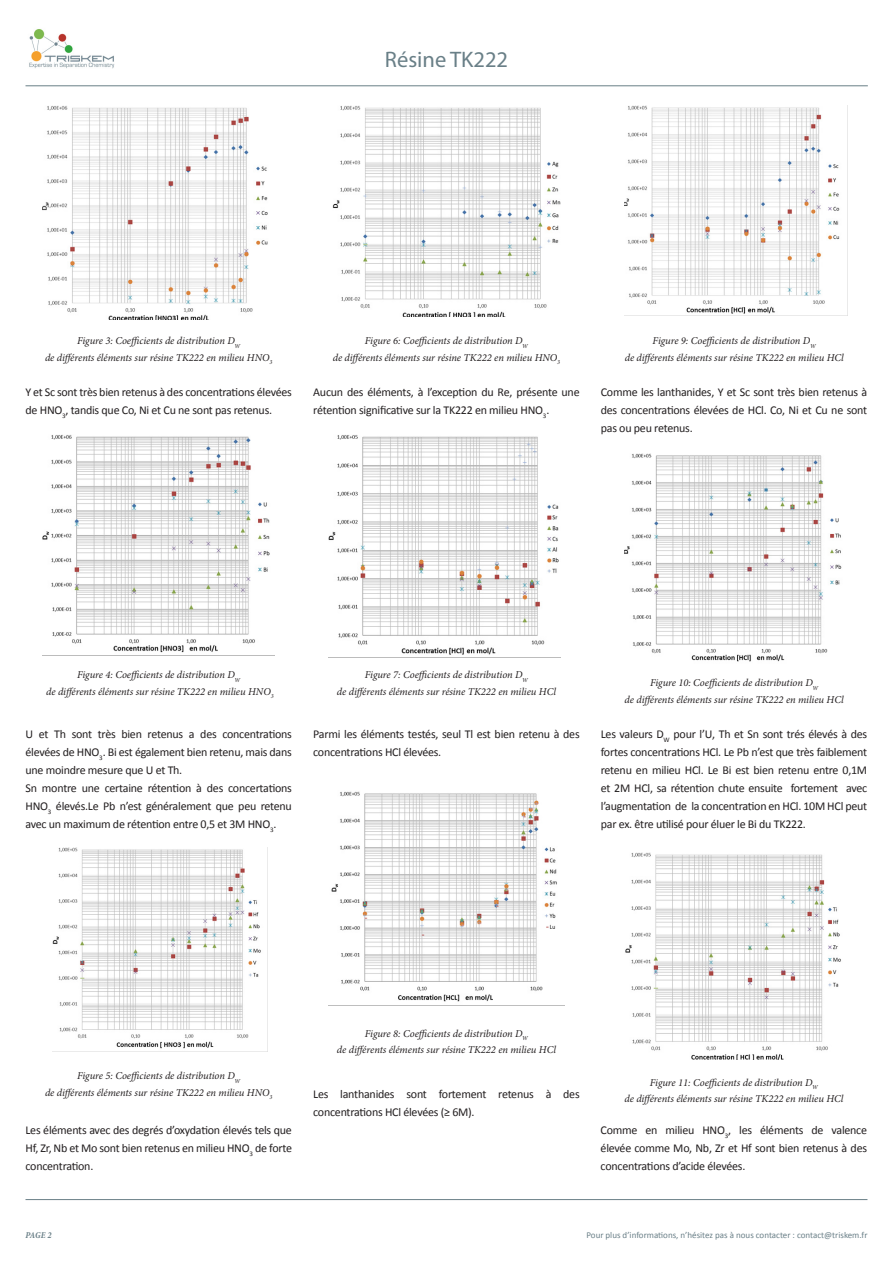
<style>
.page{position:relative;width:893px;height:1263px;background:#fff}
.page>*{position:absolute;margin:0;border:0;box-sizing:border-box;transform-origin:0 0}
.t1{font:22.5px "Myriad Pro";color:#697f87}
.t2{font:12px/18px "Calibri";letter-spacing:-.02em;color:#231f20;text-align:justify}
.t3{font:italic 10.5px "Minion Pro";letter-spacing:-.005em;color:#231f20}
.t4{font:9px "Calibri";color:#697f87}
.t5{font:italic 700 condensed 9px "Minion Pro";color:#697f87}
</style>
<div class="page">
<img style="left:43px;top:106px;width:225px;height:214px">
<img style="left:43px;top:435px;width:227px;height:218px">
<img style="left:52px;top:848px;width:215px;height:204px">
<img style="left:333px;top:105px;width:227px;height:211px">
<img style="left:328px;top:435px;width:231px;height:220px">
<img style="left:331px;top:791px;width:226px;height:211px">
<img style="left:624px;top:105px;width:216px;height:209px">
<img style="left:625px;top:453px;width:217px;height:209px">
<img style="left:625px;top:853px;width:216px;height:207px">
<img style="left:29px;top:29px;width:86px;height:40px">
<hr style="left:26px;top:85px;width:842px;height:1px;background:#697f87">
<hr style="left:26px;top:1199px;width:841px;height:1px;background:#697f87">
<p class="t1" style="left:385px;top:46px;width:125px">Résine TK222</p>
<p class="t3" style="left:77px;top:334px;width:165px">Figure 3: Coefficients de distribution D<sub>W</sub></p>
<p class="t3" style="left:45px;top:350px;width:229px">de différents éléments sur résine TK222 en milieu HNO<sub>3</sub></p>
<p class="t2" style="left:26px;top:382px;width:268px">Y et Sc sont très bien retenus à des concentrations élevées de HNO<sub>3</sub>, tandis que Co, Ni et Cu ne sont pas retenus.</p>
<p class="t3" style="left:365px;top:334px;width:165px">Figure 6: Coefficients de distribution D<sub>W</sub></p>
<p class="t3" style="left:333px;top:350px;width:229px">de différents éléments sur résine TK222 en milieu HNO<sub>3</sub></p>
<p class="t2" style="left:313px;top:382px;width:268px">Aucun des éléments, à l’exception du Re, présente une rétention significative sur la TK222 en milieu HNO<sub>3</sub>.</p>
<p class="t3" style="left:653px;top:334px;width:165px">Figure 9: Coefficients de distribution D<sub>W</sub></p>
<p class="t3" style="left:625px;top:350px;width:220px">de différents éléments sur résine TK222 en milieu HCl</p>
<p class="t2" style="left:601px;top:382px;width:268px">Comme les lanthanides, Y et Sc sont très bien retenus à des concentrations élevées de HCl. Co, Ni et Cu ne sont pas ou peu retenus.</p>
<p class="t3" style="left:77px;top:668px;width:165px">Figure 4: Coefficients de distribution D<sub>W</sub></p>
<p class="t3" style="left:46px;top:684px;width:229px">de différents éléments sur résine TK222 en milieu HNO<sub>3</sub></p>
<p class="t2" style="left:26px;top:724px;width:268px">U et Th sont très bien retenus a des concentrations élevées de HNO<sub>3</sub>. Bi est également bien retenu, mais dans une moindre mesure que U et Th.</p>
<p class="t2" style="left:26px;top:778px;width:268px">Sn montre une certaine rétention à des concertations HNO<sub>3</sub> élevés.Le Pb n’est généralement que peu retenu avec un maximum de rétention entre 0,5 et 3M HNO<sub>3</sub>.</p>
<p class="t3" style="left:365px;top:668px;width:165px">Figure 7: Coefficients de distribution D<sub>W</sub></p>
<p class="t3" style="left:337px;top:684px;width:220px">de différents éléments sur résine TK222 en milieu HCl</p>
<p class="t2" style="left:313px;top:724px;width:268px">Parmi les éléments testés, seul Tl est bien retenu à des concentrations HCl élevées.</p>
<p class="t3" style="left:650px;top:675px;width:170px">Figure 10: Coefficients de distribution D<sub>W</sub></p>
<p class="t3" style="left:625px;top:692px;width:220px">de différents éléments sur résine TK222 en milieu HCl</p>
<p class="t2" style="left:601px;top:724px;width:268px">Les valeurs D<sub>W</sub> pour l’U, Th et Sn sont trés élevés à des fortes concentrations HCl. Le Pb n’est que très faiblement retenu en milieu HCl. Le Bi est bien retenu entre 0,1M et 2M HCl, sa rétention chute ensuite fortement avec l’augmentation de la concentration en HCl. 10M HCl peut par ex. être utilisé pour éluer le Bi du TK222.</p>
<p class="t3" style="left:77px;top:1069px;width:165px">Figure 5: Coefficients de distribution D<sub>W</sub></p>
<p class="t3" style="left:45px;top:1085px;width:229px">de différents éléments sur résine TK222 en milieu HNO<sub>3</sub></p>
<p class="t2" style="left:26px;top:1120px;width:268px">Les éléments avec des degrés d’oxydation élevés tels que Hf, Zr, Nb et Mo sont bien retenus en milieu HNO<sub>3</sub> de forte concentration.</p>
<p class="t3" style="left:365px;top:1026px;width:165px">Figure 8: Coefficients de distribution D<sub>W</sub></p>
<p class="t3" style="left:337px;top:1043px;width:220px">de différents éléments sur résine TK222 en milieu HCl</p>
<p class="t2" style="left:313px;top:1084px;width:268px">Les lanthanides sont fortement retenus à des concentrations HCl élevées (≥ 6M).</p>
<p class="t3" style="left:650px;top:1075px;width:170px">Figure 11: Coefficients de distribution D<sub>W</sub></p>
<p class="t3" style="left:624px;top:1092px;width:220px">de différents éléments sur résine TK222 en milieu HCl</p>
<p class="t2" style="left:601px;top:1120px;width:268px">Comme en milieu HNO<sub>3</sub>, les éléments de valence élevée comme Mo, Nb, Zr et Hf sont bien retenus à des concentrations d’acide élevées.</p>
<p class="t5" style="left:26px;top:1228px;width:28px">PAGE 2</p>
<p class="t4" style="left:586px;top:1229px;width:283px">Pour plus d’informations, n’hésitez pas à nous contacter : contact@triskem.fr</p>
</div>
